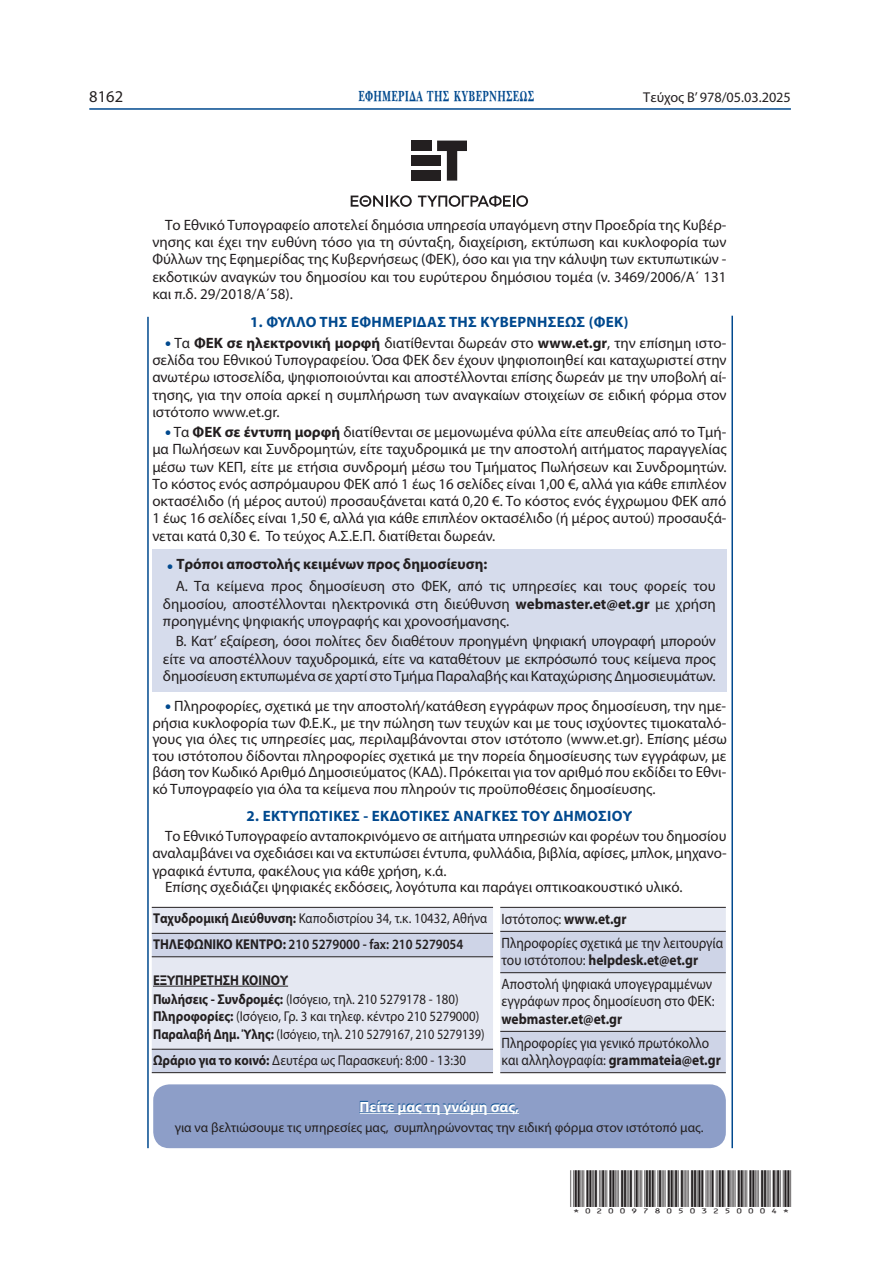
<style>
.page{position:relative;width:893px;height:1263px;background:#fff}
.page>*{position:absolute;margin:0;border:0;box-sizing:border-box;transform-origin:0 0}
.t1{font:16.5px "Myriad Pro";color:#231f20}
.t2{font:15px/17.2px "Myriad Pro";color:#231f20;text-align:justify}
.t3{font:15px/24px "Myriad Pro";color:#231f20;scale:.9 1}
.t4{font:700 15px "Myriad Pro";letter-spacing:.02em;color:#01498e}
.t5{font:15px "UB Baskerville Bold";letter-spacing:.025em;color:#01498e;scale:.65 1}
.t6{font:700 15px "Myriad Pro";color:#fff}
.t7{font:700 15px "Myriad Pro";color:#231f20;scale:.9 1}
.t8{font:14.25px/18px "Myriad Pro";color:#231f20;scale:.9 1}
.t9{font:700 14.25px/26px "Myriad Pro";color:#231f20;scale:.9 1}
.t10{font:14.25px "Myriad Pro";color:#231f20}
.t11{font:13.5px "Myriad Pro";color:#231f20}
.t12{font:12px "ID Automation HC39 M";color:#231f20}
.s1{font-weight:900;font-size:16.5px;color:#01498e}
.s2{font-weight:700}
.s3{font-weight:400}
.s4{font-weight:600}
</style>
<div class="page">
<hr style="left:89px;top:108px;width:702px;height:2px;background:#01498e">
<hr style="left:147px;top:317px;width:2px;height:831px;background:#01498e">
<hr style="left:731px;top:316px;width:2px;height:832px;background:#01498e">
<div style="left:152px;top:908px;width:341px;height:25px;background:#e5e8f2"></div>
<svg style="left:152px;top:934px;width:341px;height:138px;background:#dce0ed"></svg>
<hr style="left:152px;top:907px;width:341px;height:1px;background:#231f20">
<hr style="left:152px;top:933px;width:341px;height:1px;background:#231f20">
<hr style="left:152px;top:956px;width:341px;height:1px;background:#231f20">
<hr style="left:152px;top:1049px;width:341px;height:1px;background:#231f20">
<hr style="left:152px;top:1072px;width:341px;height:1px;background:#231f20">
<hr style="left:153px;top:986px;width:135px;height:1px;background:#231f20">
<svg style="left:500px;top:908px;width:226px;height:164px;background:#d9ddeb"></svg>
<hr style="left:500px;top:907px;width:226px;height:1px;background:#231f20">
<hr style="left:500px;top:931px;width:226px;height:1px;background:#231f20">
<hr style="left:500px;top:972px;width:226px;height:1px;background:#231f20">
<hr style="left:500px;top:1031px;width:226px;height:1px;background:#231f20">
<hr style="left:500px;top:1072px;width:226px;height:1px;background:#231f20">
<svg style="left:351px;top:195px;width:61px;height:12px"></svg>
<svg style="left:418px;top:195px;width:110px;height:12px"></svg>
<svg style="left:437px;top:141px;width:30px;height:40px"></svg>
<div style="left:411px;top:141px;width:20px;height:10px;background:#231f20"></div>
<div style="left:411px;top:170px;width:30px;height:11px;background:#231f20"></div>
<div style="left:411px;top:155px;width:30px;height:11px;background:#231f20"></div>
<div style="left:152px;top:549px;width:574px;height:143px;background:#d6dcec"></div>
<div style="left:153px;top:1084px;width:573px;height:64px;background:#8d9ec8;border-radius:16px"></div>
<hr style="left:359px;top:1112px;width:160px;height:1px;background:#01498e">
<hr style="left:360px;top:1113px;width:159px;height:1px;background:#fff">
<p class="t1" style="left:89px;top:86px;width:35px">8162</p>
<p class="t5" style="left:359px;top:88px;width:272px">ΕΦΗΜΕΡΙΔΑ TΗΣ ΚΥΒΕΡΝΗΣΕΩΣ</p>
<p class="t10" style="left:643px;top:89px;width:149px">Τεύχος B’ 978/05.03.2025</p>
<p class="t2" style="left:152px;top:216px;width:576px;text-indent:13px">Το Εθνικό Τυπογραφείο αποτελεί δημόσια υπηρεσία υπαγόμενη στην Προεδρία της Κυβέρ&shy;νησης και έχει την ευθύνη τόσο για τη σύνταξη, διαχείριση, εκτύπωση και κυκλοφορία των Φύλλων της Εφημερίδας της Κυβερνήσεως (ΦΕΚ), όσο και για την κάλυψη των εκτυπωτικών - εκδοτικών αναγκών του δημοσίου και του ευρύτερου δημόσιου τομέα (ν. 3469/2006/Α΄ 131 και π.δ. 29/2018/Α΄58).</p>
<p class="t4" style="left:250px;top:312px;width:380px">1. ΦΥΛΛΟ ΤΗΣ ΕΦΗΜΕΡΙΔΑΣ ΤΗΣ ΚΥΒΕΡΝΗΣΕΩΣ (ΦΕΚ)</p>
<p class="t2" style="left:152px;top:334px;width:576px;text-indent:13px"><span class="s1">•</span> Τα <span class="s2">ΦΕΚ σε ηλεκτρονική μορφή</span> διατίθενται δωρεάν στο <span class="s2">www.et.gr</span>, την επίσημη ιστο&shy;σελίδα του Εθνικού Τυπογραφείου. Όσα ΦΕΚ δεν έχουν ψηφιοποιηθεί και καταχωριστεί στην ανωτέρω ιστοσελίδα, ψηφιοποιούνται και αποστέλλονται επίσης δωρεάν με την υποβολή αί&shy;τησης, για την οποία αρκεί η συμπλήρωση των αναγκαίων στοιχείων σε ειδική φόρμα στον ιστότοπο www.et.gr.</p>
<p class="t2" style="left:152px;top:423px;width:576px;text-indent:13px"><span class="s1">•</span> Τα <span class="s2">ΦΕΚ σε έντυπη μορφή</span> διατίθενται σε μεμονωμένα φύλλα είτε απευθείας από το Τμή&shy;μα Πωλήσεων και Συνδρομητών, είτε ταχυδρομικά με την αποστολή αιτήματος παραγγελίας μέσω των ΚΕΠ, είτε με ετήσια συνδρομή μέσω του Τμήματος Πωλήσεων και Συνδρομητών.<br>Tο κόστος ενός ασπρόμαυρου ΦΕΚ από 1 έως 16 σελίδες είναι 1,00 €, αλλά για κάθε επιπλέον οκτασέλιδο (ή μέρος αυτού) προ σαυξάνεται κατά 0,20 €. Το κόστος ενός έγχρωμου ΦΕΚ από 1 έως 16 σελίδες είναι 1,50 €, αλλά για κάθε επιπλέον οκτασέλιδο (ή μέρος αυτού) προσαυξά&shy;νεται κατά 0,30 €. To τεύχος Α.Σ.Ε.Π. διατίθεται δωρεάν.</p>
<p class="t2" style="left:176px;top:553px;width:541px;line-height:21.8px;text-indent:-9px"><span class="s1">•</span> <span class="s2">Τρόποι αποστολής κειμένων προς δημοσίευση:<br></span>Α. Τα κείμενα προς δημοσίευση στο ΦΕΚ, από τις υπηρεσίες και τους φορείς του</p>
<p class="t2" style="left:163px;top:595px;width:554px">δημο σίου, αποστέλλονται ηλεκτρονικά στη διεύθυνση <span class="s2">webmaster.et@et.gr</span> με χρήση προηγμέ νης ψηφιακής υπογραφής και χρονοσήμανσης.</p>
<p class="t2" style="left:163px;top:632px;width:554px;text-indent:13px">Β. Κατ’ εξαίρεση, όσοι πολίτες δεν διαθέτουν προηγμένη ψηφιακή υπογραφή μπορούν είτε να αποστέλλουν ταχυδρομικά, είτε να καταθέτουν με εκπρόσωπό τους κείμενα προς δημοσίευση εκτυπωμένα σε χαρτί στο Τμήμα Παραλαβής και Καταχώρισης Δημοσιευμάτων.</p>
<p class="t2" style="left:152px;top:698px;width:576px;line-height:16.5px;text-indent:13px"><span class="s1">•</span> Πληροφορίες, σχετικά με την αποστολή/κατάθεση εγγράφων προς δημοσίευση, την ημε&shy;ρήσια κυκλοφορία των Φ.Ε.Κ., με την πώληση των τευχών και με τους ισχύοντες τιμοκαταλό&shy;γους για όλες τις υπη ρεσίες μας, περιλαμβάνονται στoν ιστότοπο (www.et.gr). Επίσης μέσω του ιστότοπου δίδονται πληροφορίες σχετικά με την πορεία δημοσίευσης των εγγράφων, με βάση τον Κωδικό Αριθμό Δημοσιεύματος (ΚΑΔ). Πρόκειται για τον αριθμό που εκδίδει το Εθνι&shy;κό Τυπογραφείο για όλα τα κείμενα που πληρούν τις προϋποθέσεις δημοσίευσης.</p>
<p class="t4" style="left:247px;top:806px;width:387px">2. ΕΚΤΥΠΩΤΙΚΕΣ - ΕΚΔΟΤΙΚΕΣ ΑΝΑΓΚΕΣ ΤΟΥ ΔΗΜΟΣΙΟΥ</p>
<p class="t2" style="left:165px;top:827px;width:563px">Το Εθνικό Τυπογραφείο ανταποκρινόμενο σε αιτήματα υπηρεσιών και φορέων του δημοσίου</p>
<p class="t2" style="left:152px;top:844px;width:576px">αναλαμβάνει να σχεδιάσει και να εκτυπώσει έντυπα, φυλλάδια, βιβλία, αφίσες, μπλοκ, μηχανο-</p>
<p class="t2" style="left:152px;top:862px;width:296px">γραφικά έντυπα, φακέλους για κάθε χρήση, κ.ά.</p>
<p class="t2" style="left:165px;top:878px;width:519px">Επίσης σχεδιάζει ψηφιακές εκδόσεις, λογότυπα και παράγει οπτικοακουστικό υλικό.</p>
<p class="t9" style="left:153px;top:905px;width:373px">Ταχυδρομική Διεύθυνση: <span class="s3">Καποδιστρίου 34, τ.κ. 10432, Αθήνα<br></span>ΤΗΛΕΦΩΝΙΚΟ ΚΕΝΤΡΟ: <span class="s4">210 5279000 - fax: 210 5279054</span></p>
<p class="t8" style="left:153px;top:971px;width:370px"><span class="s2">ΕΞΥΠΗΡΕΤΗΣΗ ΚΟΙΝΟΥ<br>Πωλήσεις - Συνδρομές:</span> (Ισόγειο, τηλ. 210 5279178 - 180)<br><span class="s2">Πληροφορίες:</span> (Ισόγειο, Γρ. 3 και τηλεφ. κέντρο 210 5279000)<br><span class="s2">Παραλαβή Δημ. Ύλης:</span> (Ισόγειο, τηλ. 210 5279167, 210 5279139)</p>
<p class="t8" style="left:153px;top:1051px;width:349px"><span class="s2">Ωράριο για το κοινό:</span> Δευτέρα ως Παρασκευή: 8:00 - 13:30</p>
<p class="t3" style="left:502px;top:906px;width:248px">Ιστότοπος: <span class="s2">www.et.gr<br></span>Πληροφορίες σχετικά με την λειτουργία</p>
<p class="t3" style="left:502px;top:948px;width:235px">του ιστότοπου: <span class="s2">helpdesk.et@et.gr<br></span>Αποστολή ψηφιακά υπογεγραμμένων</p>
<p class="t3" style="left:502px;top:989px;width:238px">εγγράφων προς δημοσίευση στο ΦΕΚ:</p>
<p class="t7" style="left:502px;top:1009px;width:136px">webmaster.et@et.gr</p>
<p class="t3" style="left:502px;top:1034px;width:245px;line-height:17.2px">Πληροφορίες για γενικό πρωτόκολλο και αλληλογραφία: <span class="s2">grammateia@et.gr</span></p>
<p class="t6" style="left:360px;top:1097px;width:161px">Πείτε μας τη γνώμη σας,</p>
<p class="t11" style="left:175px;top:1119px;width:530px">για να βελτιώσουμε τις υπηρεσίες μας, συμπληρώνοντας την ειδική φόρμα στον ιστότοπό μας.</p>
<p class="t12" style="left:570px;top:1196px;width:223px">*02009780503250004*</p>
</div>
